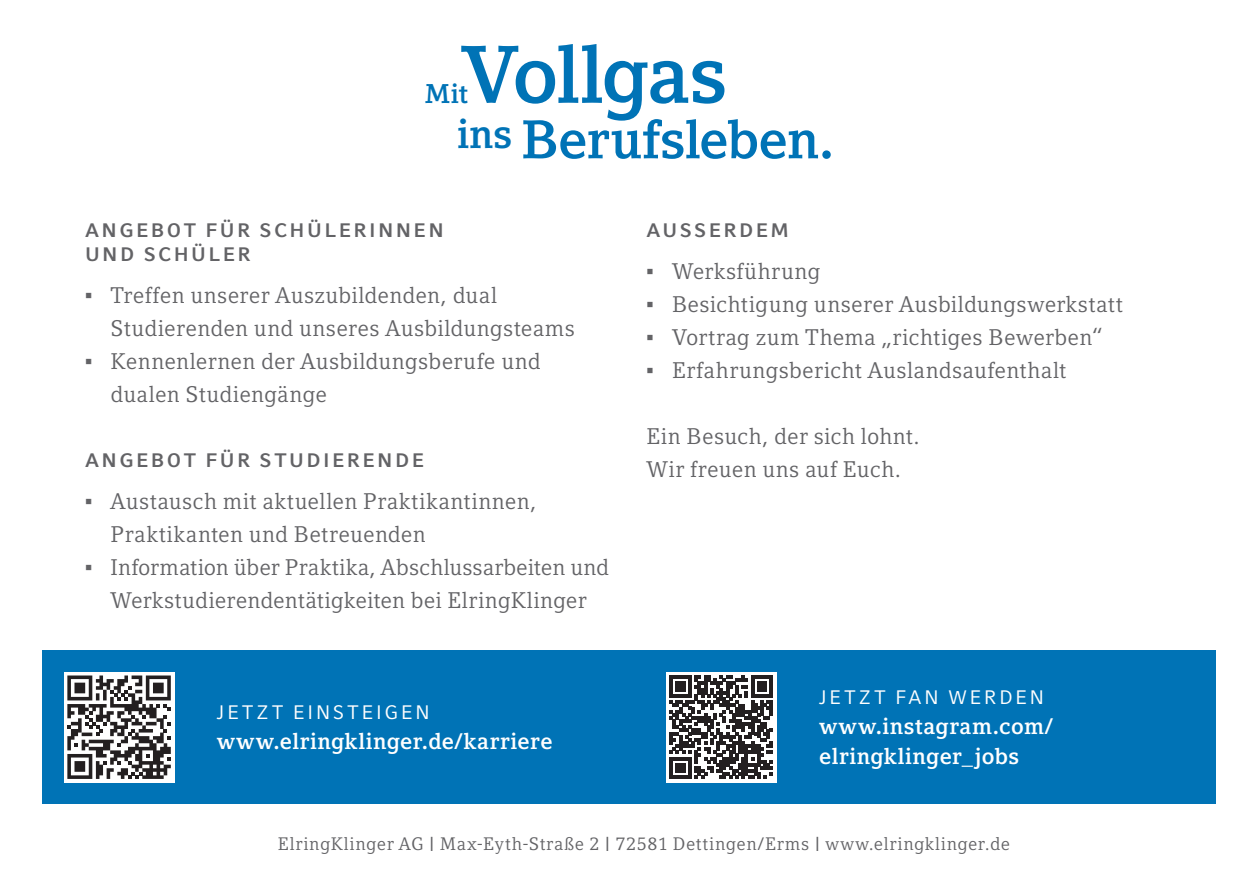
<style>
.page{position:relative;width:1259px;height:893px;background:#fff}
.page>*{position:absolute;margin:0;border:0;box-sizing:border-box;transform-origin:0 0}
.t1{font:700 81px "Compatil Letter LT Pro";letter-spacing:-.025em;color:#0073b6}
.t2{font:700 54px "Compatil Letter LT Pro";letter-spacing:-.015em;color:#0073b6}
.t3{font:700 40.5px "Compatil Letter LT Pro";color:#0073b6}
.t4{font:700 27px "Compatil Letter LT Pro";color:#0073b6}
.t5{font:22.5px/33px "Compatil Letter LT Pro";letter-spacing:.01em;color:#636366}
.t6{font:700 22.5px/30px "Compatil Letter LT Pro";letter-spacing:.025em;color:#fff}
.t7{font:700 19.5px/24px "Compatil Fact LT Pro";letter-spacing:.125em;color:#636366}
.t8{font:19.5px "Compatil Fact LT Pro";letter-spacing:.125em;color:#fff}
.t9{font:18px "Compatil Letter LT Pro";letter-spacing:.04em;color:#636366}
.s1{font-family:"Arial Unicode MS";font-size:12px}
</style>
<div class="page">
<div style="left:43px;top:651px;width:1173px;height:153px;background:#0073b6"></div>
<div style="left:64px;top:672px;width:110px;height:110px;background:#fff"></div>
<svg style="left:67px;top:675px;width:104px;height:104px"></svg>
<div style="left:666px;top:672px;width:110px;height:110px;background:#fff"></div>
<svg style="left:669px;top:676px;width:104px;height:103px"></svg>
<h1 class="t1" style="left:460px;top:43px;width:269px">Vollgas</h1>
<h3 class="t3" style="left:457px;top:119px;width:57px">ins</h3>
<p class="t4" style="left:425px;top:83px;width:45px">Mit</p>
<h2 class="t2" style="left:521px;top:119px;width:314px">Berufsleben.</h2>
<p class="t7" style="left:85px;top:219px;width:360px">ANGEBOT FÜR SCHÜLERINNEN<br>UND SCHÜLER</p>
<p class="t5" style="left:111px;top:280px;width:466px;text-indent:-26px"><span class="s1">■</span> Treffen unserer Auszubildenden, dual<br>Studierenden und unseres Ausbildungsteams</p>
<p class="t5" style="left:111px;top:346px;width:431px;text-indent:-26px"><span class="s1">■</span> Kennenlernen der Ausbildungsberufe und dualen Studiengänge</p>
<p class="t7" style="left:85px;top:449px;width:340px">ANGEBOT FÜR STUDIERENDE</p>
<p class="t5" style="left:111px;top:486px;width:427px;text-indent:-26px"><span class="s1">■</span> Austausch mit aktuellen Praktikantinnen,<br>Praktikanten und Betreuenden</p>
<p class="t5" style="left:85px;top:552px;width:525px;text-align:center"><span class="s1">■</span> Information über Praktika, Abschlussarbeiten und<br>Werkstudierendentätigkeiten bei ElringKlinger</p>
<p class="t8" style="left:217px;top:701px;width:214px">JETZT EINSTEIGEN</p>
<p class="t6" style="left:217px;top:728px;width:337px">www.elringklinger.de/karriere</p>
<p class="t7" style="left:646px;top:219px;width:144px">AUSSERDEM</p>
<p class="t5" style="left:646px;top:256px;width:175px"><span class="s1">■</span> Werksführung</p>
<p class="t5" style="left:646px;top:289px;width:478px"><span class="s1">■</span> Besichtigung unserer Ausbildungswerkstatt</p>
<p class="t5" style="left:646px;top:322px;width:458px"><span class="s1">■</span> Vortrag zum Thema „richtiges Bewerben“</p>
<p class="t5" style="left:646px;top:355px;width:421px"><span class="s1">■</span> Erfahrungsbericht Auslandsaufenthalt</p>
<p class="t5" style="left:646px;top:421px;width:275px">Ein Besuch, der sich lohnt.<br>Wir freuen uns auf Euch.</p>
<p class="t8" style="left:819px;top:686px;width:227px">JETZT FAN WERDEN</p>
<p class="t6" style="left:819px;top:713px;width:235px">www.instagram.com/ elringklinger_jobs</p>
<p class="t9" style="left:278px;top:837px;width:734px">ElringKlinger AG | Max-Eyth-Straße 2 | 72581 Dettingen/Erms | www.elringklinger.de</p>
</div>
